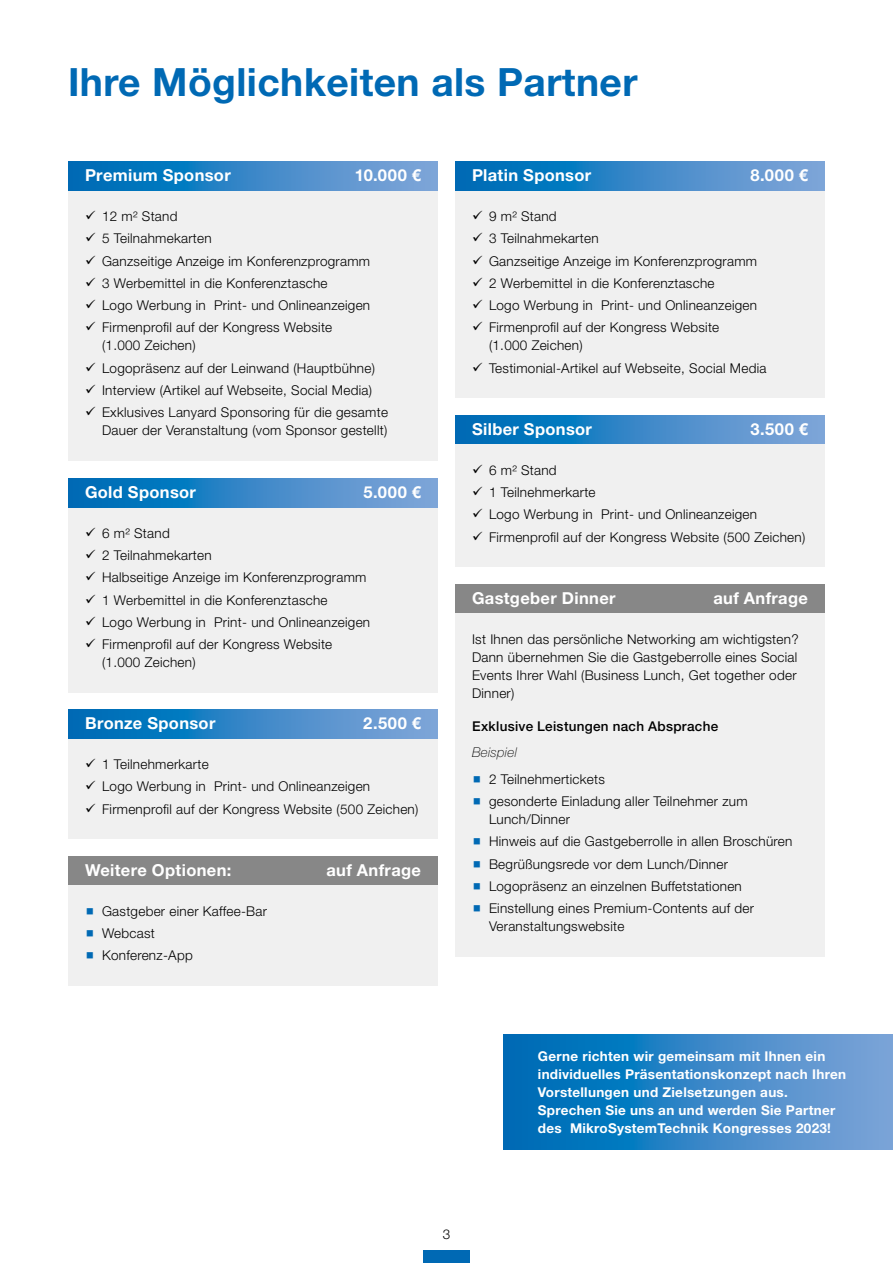
<style>
.page{position:relative;width:893px;height:1263px;background:#fff}
.page>*{position:absolute;margin:0;border:0;box-sizing:border-box;transform-origin:0 0}
.t1{font:700 39px "Helvetica Neue LT Std";letter-spacing:.01em;color:#0069b4}
.t2{font:700 16.5px "Helvetica Neue LT Std";letter-spacing:.02em;color:#fff}
.t3{font:300 13.5px/22.2px "Helvetica Neue LT Std";letter-spacing:.02em;color:#000}
.t4{font:700 13.5px/18px "Helvetica Neue LT Std";letter-spacing:.02em;color:#fff}
.t5{font:500 13.5px "Helvetica Neue LT Std";letter-spacing:.02em;color:#000}
.t6{font:italic 100 13.5px "Helvetica Neue LT Std";letter-spacing:.02em;color:#000}
</style>
<div class="page">
<div style="left:423px;top:1250px;width:47px;height:13px;background:#0069b4"></div>
<svg style="left:504px;top:1034px;width:389px;height:116px;background:#3486c6"></svg>
<div style="left:68px;top:162px;width:370px;height:299px;background:#f0f0f0"></div>
<svg style="left:68px;top:162px;width:370px;height:28px;background:#3687c7"></svg>
<div style="left:455px;top:162px;width:370px;height:236px;background:#f0f0f0"></div>
<svg style="left:455px;top:162px;width:370px;height:28px;background:#3687c7"></svg>
<div style="left:455px;top:415px;width:370px;height:152px;background:#f0f0f0"></div>
<svg style="left:455px;top:415px;width:370px;height:29px;background:#3687c7"></svg>
<div style="left:455px;top:584px;width:370px;height:373px;background:#f0f0f0"></div>
<div style="left:455px;top:584px;width:370px;height:29px;background:#878787"></div>
<div style="left:68px;top:478px;width:370px;height:214px;background:#f0f0f0"></div>
<svg style="left:68px;top:478px;width:370px;height:29px;background:#3687c7"></svg>
<div style="left:68px;top:709px;width:370px;height:130px;background:#f0f0f0"></div>
<svg style="left:68px;top:709px;width:370px;height:29px;background:#3687c7"></svg>
<div style="left:68px;top:856px;width:370px;height:130px;background:#f0f0f0"></div>
<div style="left:68px;top:856px;width:370px;height:29px;background:#878787"></div>
<h1 class="t1" style="left:68px;top:58px;width:571px">Ihre Möglichkeiten als Partner</h1>
<p class="t2" style="left:85px;top:165px;width:147px">Premium Sponsor</p>
<p class="t2" style="left:355px;top:165px;width:68px">10.000 €</p>
<p class="t3" style="left:102px;top:205px;width:270px">12 m² Stand<br>5 Teilnahmekarten<br>Ganzseitige Anzeige im Konferenzprogramm<br>3 Werbemittel in die Konferenztasche<br>Logo Werbung in Print- und Onlineanzeigen<br>Firmenprofil auf der Kongress Website</p>
<p class="t3" style="left:102px;top:334px;width:287px">(1.000 Zeichen)<br>Logopräsenz auf der Leinwand (Hauptbühne)<br>Interview (Artikel auf Webseite, Social Media)<br>Exklusives Lanyard Sponsoring für die gesamte</p>
<p class="t3" style="left:102px;top:419px;width:287px">Dauer der Veranstaltung (vom Sponsor gestellt)</p>
<p class="t2" style="left:85px;top:482px;width:112px">Gold Sponsor</p>
<p class="t2" style="left:364px;top:482px;width:59px">5.000 €</p>
<p class="t3" style="left:102px;top:522px;width:270px">6 m² Stand<br>2 Teilnahmekarten<br>Halbseitige Anzeige im Konferenzprogramm<br>1 Werbemittel in die Konferenztasche<br>Logo Werbung in Print- und Onlineanzeigen<br>Firmenprofil auf der Kongress Website</p>
<p class="t3" style="left:102px;top:651px;width:95px">(1.000 Zeichen)</p>
<p class="t2" style="left:85px;top:713px;width:132px">Bronze Sponsor</p>
<p class="t2" style="left:363px;top:713px;width:59px">2.500 €</p>
<p class="t3" style="left:102px;top:753px;width:318px">1 Teilnehmerkarte<br>Logo Werbung in Print- und Onlineanzeigen<br>Firmenprofil auf der Kongress Website (500 Zeichen)</p>
<p class="t2" style="left:85px;top:860px;width:148px">Weitere Optionen:</p>
<p class="t2" style="left:326px;top:860px;width:96px">auf Anfrage</p>
<p class="t3" style="left:102px;top:899px;width:167px">Gastgeber einer Kaffee-Bar<br>Webcast<br>Konferenz-App</p>
<p class="t2" style="left:472px;top:165px;width:121px">Platin Sponsor</p>
<p class="t2" style="left:750px;top:165px;width:59px">8.000 €</p>
<p class="t3" style="left:489px;top:205px;width:270px">9 m² Stand<br>3 Teilnahmekarten<br>Ganzseitige Anzeige im Konferenzprogramm<br>2 Werbemittel in die Konferenztasche<br>Logo Werbung in Print- und Onlineanzeigen<br>Firmenprofil auf der Kongress Website</p>
<p class="t3" style="left:489px;top:334px;width:279px">(1.000 Zeichen)<br>Testimonial-Artikel auf Webseite, Social Media</p>
<p class="t2" style="left:472px;top:419px;width:121px">Silber Sponsor</p>
<p class="t2" style="left:750px;top:419px;width:59px">3.500 €</p>
<p class="t3" style="left:489px;top:459px;width:318px">6 m² Stand<br>1 Teilnehmerkarte<br>Logo Werbung in Print- und Onlineanzeigen<br>Firmenprofil auf der Kongress Website (500 Zeichen)</p>
<p class="t2" style="left:472px;top:588px;width:145px">Gastgeber Dinner</p>
<p class="t2" style="left:713px;top:588px;width:96px">auf Anfrage</p>
<p class="t3" style="left:472px;top:629px;width:328px;line-height:18px">Ist Ihnen das persönliche Networking am wichtigsten?<br>Dann übernehmen Sie die Gastgeberrolle eines Social Events Ihrer Wahl (Business Lunch, Get together oder Dinner)</p>
<p class="t5" style="left:472px;top:718px;width:248px">Exklusive Leistungen nach Absprache</p>
<p class="t6" style="left:472px;top:745px;width:46px">Beispiel</p>
<p class="t3" style="left:489px;top:768px;width:260px">2 Teilnehmertickets<br>gesonderte Einladung aller Teilnehmer zum</p>
<p class="t3" style="left:489px;top:808px;width:305px">Lunch/Dinner<br>Hinweis auf die Gastgeberrolle in allen Broschüren Begrüßungsrede vor dem Lunch/Dinner Logopräsenz an einzelnen Buffetstationen Einstellung eines Premium-Contents auf der</p>
<p class="t3" style="left:489px;top:915px;width:137px">Veranstaltungswebsite</p>
<p class="t4" style="left:538px;top:1047px;width:310px">Gerne richten wir gemeinsam mit Ihnen ein individuelles Präsentationskonzept nach Ihren Vorstellungen und Zielsetzungen aus.<br>Sprechen Sie uns an und werden Sie Partner des MikroSystemTechnik Kongresses 2023!</p>
<p class="t3" style="left:443px;top:1223px;width:9px">3</p>
</div>
